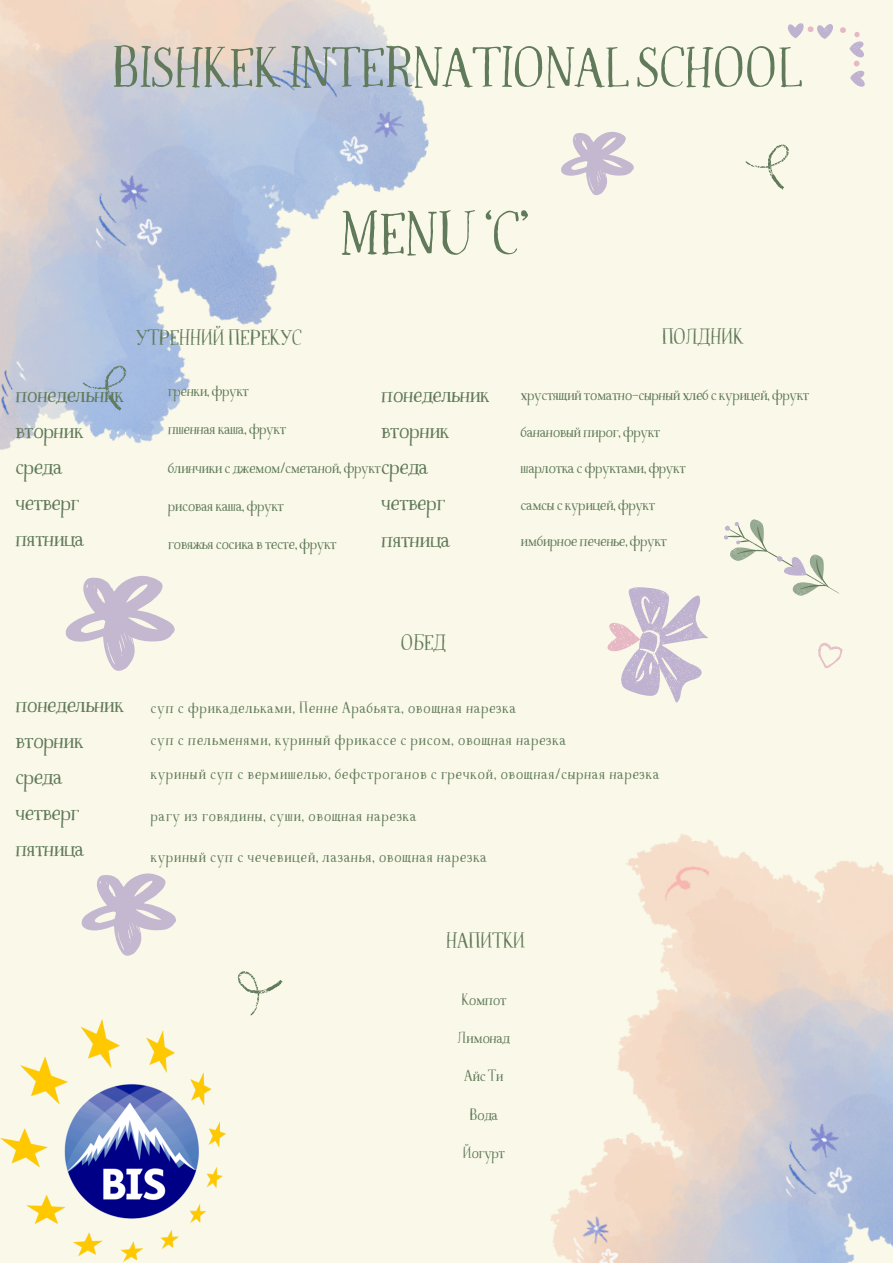
<style>
.page{position:relative;width:893px;height:1263px;background:#faf9e9}
.page>*{position:absolute;margin:0;border:0;box-sizing:border-box;transform-origin:0 0}
.t1{font:62.85px "Compotes Espresso";color:#617a5b}
.t2{font:58.5px "Compotes Espresso";color:#617a5b}
.t3{font:24.08px/36px "Compotes Espresso";color:#617a5b}
.t4{font:22.58px "Compotes Espresso";color:#617a5b}
.t5{font:16.58px "Compotes Espresso";letter-spacing:.06em;color:#617a5b}
.t6{font:16.58px "Compotes Espresso";color:#617a5b}
</style>
<div class="page">
<img style="left:0;top:0;width:429px;height:450px">
<img style="left:550px;top:834px;width:343px;height:429px">
<svg style="left:65px;top:576px;width:110px;height:95px"></svg>
<svg style="left:561px;top:131px;width:73px;height:64px"></svg>
<svg style="left:81px;top:873px;width:95px;height:83px"></svg>
<svg style="left:81px;top:352px;width:61px;height:59px;background:#a5bbda"></svg>
<svg style="left:745px;top:144px;width:44px;height:46px"></svg>
<svg style="left:237px;top:971px;width:46px;height:45px"></svg>
<img style="left:0;top:1019px;width:226px;height:243px">
<svg style="left:724px;top:519px;width:115px;height:77px"></svg>
<svg style="left:607px;top:587px;width:101px;height:116px"></svg>
<svg style="left:818px;top:643px;width:25px;height:25px"></svg>
<svg style="left:788px;top:23px;width:77px;height:64px"></svg>
<p class="t2" style="left:113px;top:34px;width:690px">BISHKEK INTERNATIONAL SCHOOL</p>
<h1 class="t4" style="left:136px;top:324px;width:167px">УТРЕННИЙ ПЕРЕКУС</h1>
<p class="t1" style="left:340px;top:198px;width:190px">MENU ‘C’</p>
<p class="t4" style="left:662px;top:324px;width:83px">ПОЛДНИК</p>
<p class="t3" style="left:16px;top:377px;width:109px">понедельник вторник среда четверг пятница</p>
<p class="t6" style="left:168px;top:381px;width:82px">гренки,фрукт</p>
<p class="t3" style="left:381px;top:378px;width:109px">понедельник вторник среда четверг пятница</p>
<p class="t6" style="left:521px;top:385px;width:290px">хрустящий томатно-сырный хлебскурицей,фрукт</p>
<h1 class="t6" style="left:168px;top:419px;width:119px">пшеннаякаша,фрукт</h1>
<h2 class="t6" style="left:168px;top:458px;width:214px">блинчики с джемом/сметаной,фрукт</h2>
<h3 class="t6" style="left:168px;top:496px;width:117px">рисоваякаша,фрукт</h3>
<p class="t6" style="left:168px;top:534px;width:170px">говяжьясосикавтесте,фрукт</p>
<p class="t6" style="left:521px;top:422px;width:141px">банановый пирог,фрукт</p>
<h3 class="t6" style="left:521px;top:458px;width:166px">шарлоткасфруктами,фрукт</h3>
<p class="t6" style="left:521px;top:495px;width:136px">самсы скурицей,фрукт</p>
<p class="t6" style="left:521px;top:531px;width:147px">имбирное печенье,фрукт</p>
<p class="t4" style="left:401px;top:629px;width:47px">ОБЕД</p>
<p class="t3" style="left:16px;top:687px;width:109px">понедельник вторник среда четверг пятница</p>
<p class="t5" style="left:151px;top:698px;width:366px">суп с фрикадельками, Пенне Арабьята, овощная нарезка</p>
<p class="t5" style="left:151px;top:730px;width:416px">суп с пельменями, куриный фрикассе с рисом, овощная нарезка</p>
<p class="t5" style="left:151px;top:764px;width:510px">куриный суп с вермишелью, бефстроганов с гречкой, овощная/сырная нарезка</p>
<p class="t5" style="left:151px;top:806px;width:267px">рагу из говядины, суши, овощная нарезка</p>
<h2 class="t5" style="left:151px;top:847px;width:337px">куриный суп с чечевицей, лазанья, овощная нарезка</h2>
<h3 class="t4" style="left:446px;top:928px;width:80px">НАПИТКИ</h3>
<p class="t5" style="left:462px;top:990px;width:46px">Компот</p>
<p class="t6" style="left:458px;top:1028px;width:54px">Лимонад</p>
<p class="t5" style="left:464px;top:1066px;width:40px">Айс Ти</p>
<p class="t5" style="left:470px;top:1104px;width:30px">Вода</p>
<p class="t5" style="left:463px;top:1143px;width:43px">Йогурт</p>
</div>
